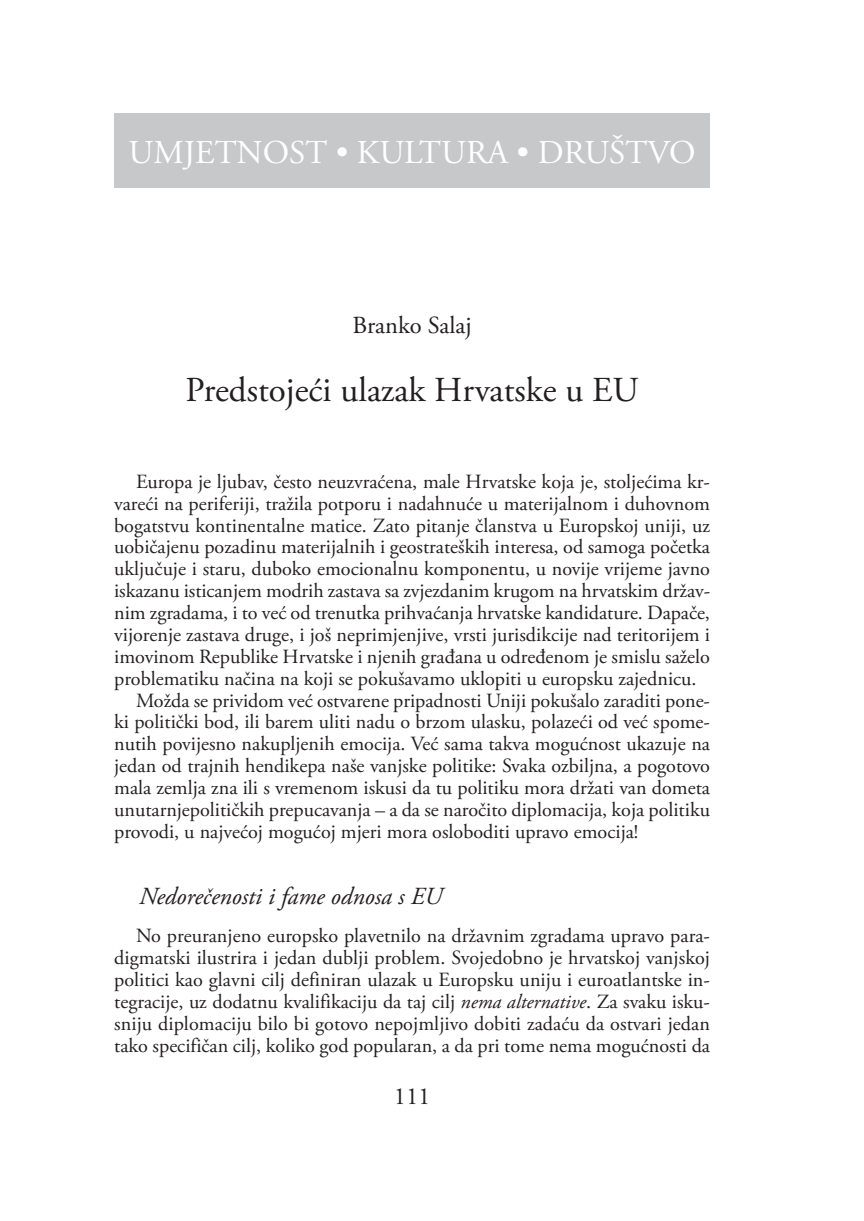
<style>
.page{position:relative;width:864px;height:1221px;background:#fff}
.page>*{position:absolute;margin:0;border:0;box-sizing:border-box;transform-origin:0 0}
.t1{font:35px "Adobe Garamond Pro";color:#231f20}
.t2{font:33.25px "Adobe Garamond Pro";color:#fff}
.t3{font:italic 24.5px "Adobe Garamond Pro";color:#231f20}
.t4{font:24.5px "Adobe Garamond Pro";color:#231f20}
.t5{font:20.12px/21.9px "Adobe Garamond Pro";color:#231f20;text-align:justify}
.s1{font-style:italic}
</style>
<div class="page">
<div style="left:114px;top:113px;width:595px;height:75px;background:#c7c8ca"></div>
<h2 class="t2" style="left:128px;top:139px;width:568px">UMJETNOST • KULTURA • DRUŠTVO</h2>
<p class="t4" style="left:352px;top:315px;width:120px">Branko Salaj</p>
<h1 class="t1" style="left:185px;top:376px;width:454px">Predstojeći ulazak Hrvatske u EU</h1>
<p class="t5" style="left:136px;top:472px;width:575px">Europa je ljubav, često neuzvraćena, male Hrvatske koja je, stoljećima kr-</p>
<p class="t5" style="left:114px;top:494px;width:597px">vareći na periferiji, tražila potporu i nadahnuće u materijalnom i duhovnom</p>
<p class="t5" style="left:114px;top:516px;width:597px">bogatstvu kontinentalne matice. Zato pitanje članstva u Europskoj uniji, uz</p>
<p class="t5" style="left:114px;top:538px;width:597px">uobičajenu pozadinu materijalnih i geostrateških interesa, od samoga početka</p>
<p class="t5" style="left:114px;top:559px;width:597px">uključuje i staru, duboko emocionalnu komponentu, u novije vrijeme javno</p>
<p class="t5" style="left:114px;top:581px;width:597px">iskazanu isticanjem modrih zastava sa zvjezdanim krugom na hrvatskim držav-</p>
<p class="t5" style="left:114px;top:603px;width:597px">nim zgradama, i to već od trenutka prihvaćanja hrvatske kandidature. Dapače,</p>
<p class="t5" style="left:114px;top:625px;width:597px">vijorenje zastava druge, i još neprimjenjive, vrsti jurisdikcije nad teritorijem i</p>
<p class="t5" style="left:114px;top:647px;width:597px">imovinom Republike Hrvatske i njenih građana u određenom je smislu saželo</p>
<p class="t5" style="left:114px;top:669px;width:583px">problematiku načina na koji se pokušavamo uklopiti u europsku zajednicu.</p>
<p class="t5" style="left:136px;top:691px;width:575px">Možda se prividom već ostvarene pripadnosti Uniji pokušalo zaraditi pone-</p>
<p class="t5" style="left:114px;top:713px;width:597px">ki politički bod, ili barem uliti nadu o brzom ulasku, polazeći od već spome-</p>
<p class="t5" style="left:114px;top:734px;width:597px">nutih povijesno nakupljenih emocija. Već sama takva mogućnost ukazuje na</p>
<p class="t5" style="left:114px;top:756px;width:597px">jedan od trajnih hendikepa naše vanjske politike: Svaka ozbiljna, a pogotovo</p>
<p class="t5" style="left:114px;top:778px;width:597px">mala zemlja zna ili s vremenom iskusi da tu politiku mora držati van dometa</p>
<p class="t5" style="left:114px;top:800px;width:597px">unutarnjepolitičkih prepucavanja – a da se naročito diplomacija, koja politiku</p>
<p class="t5" style="left:114px;top:822px;width:525px">provodi, u najvećoj mogućoj mjeri mora osloboditi upravo emocija!</p>
<p class="t3" style="left:139px;top:886px;width:305px">Nedorečenosti i fame odnosa s EU</p>
<p class="t5" style="left:114px;top:926px;width:597px;text-indent:22px">No preuranjeno europsko plavetnilo na državnim zgradama upravo para&shy;digmatski ilustrira i jedan dublji problem. Svojedobno je hrvatskoj vanjskoj politici kao glavni cilj definiran ulazak u Europsku uniju i euroatlantske in&shy;tegracije, uz dodatnu kvalifikaciju da taj cilj <span class="s1">nema alternative</span>. Za svaku isku&shy;sniju diplomaciju bilo bi gotovo nepojmljivo dobiti zadaću da ostvari jedan tako specifičan cilj, koliko god popularan, a da pri tome nema mogućnosti da</p>
<p class="t4" style="left:393px;top:1085px;width:38px">111</p>
</div>
